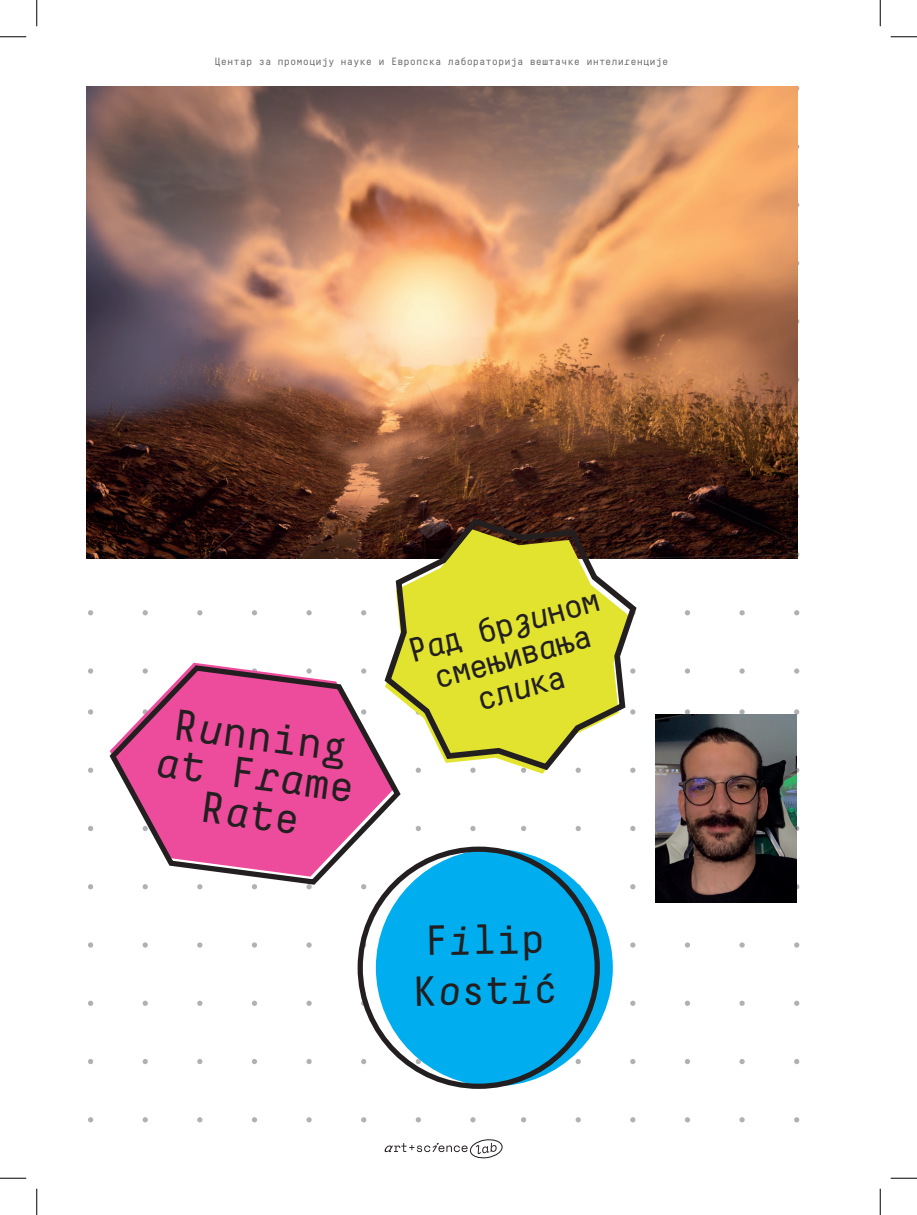
<style>
.page{position:relative;width:917px;height:1215px;background:#fff}
.page>*{position:absolute;margin:0;border:0;box-sizing:border-box;transform-origin:0 0}
.t1{font:43.57px/39.2px "Decima Mono X";color:#231f20;text-align:center}
.t2{font:42px/50.4px "Decima Mono X";color:#231f20}
.t3{font:33.95px/32.2px "Decima Mono X";color:#231f20;text-align:center}
.t4{font:10.5px "Decima Mono X";color:#6c6d70}
.s1{font-style:italic}
</style>
<div class="page">
<svg style="left:88px;top:610px;width:5px;height:5px"></svg>
<svg style="left:143px;top:610px;width:5px;height:5px"></svg>
<svg style="left:197px;top:610px;width:5px;height:5px"></svg>
<svg style="left:252px;top:610px;width:5px;height:5px"></svg>
<svg style="left:306px;top:610px;width:6px;height:5px"></svg>
<svg style="left:361px;top:610px;width:5px;height:5px"></svg>
<svg style="left:88px;top:668px;width:5px;height:5px"></svg>
<svg style="left:88px;top:709px;width:5px;height:5px"></svg>
<svg style="left:88px;top:767px;width:5px;height:6px"></svg>
<svg style="left:88px;top:826px;width:5px;height:5px"></svg>
<svg style="left:416px;top:826px;width:5px;height:5px"></svg>
<svg style="left:470px;top:826px;width:5px;height:5px"></svg>
<svg style="left:88px;top:884px;width:5px;height:5px"></svg>
<svg style="left:88px;top:942px;width:5px;height:5px"></svg>
<svg style="left:143px;top:942px;width:5px;height:5px"></svg>
<svg style="left:197px;top:942px;width:5px;height:5px"></svg>
<svg style="left:252px;top:942px;width:5px;height:5px"></svg>
<svg style="left:306px;top:942px;width:6px;height:5px"></svg>
<svg style="left:88px;top:1000px;width:5px;height:5px"></svg>
<svg style="left:143px;top:1000px;width:5px;height:5px"></svg>
<svg style="left:197px;top:1000px;width:5px;height:5px"></svg>
<svg style="left:252px;top:1000px;width:5px;height:5px"></svg>
<svg style="left:306px;top:1000px;width:6px;height:5px"></svg>
<svg style="left:361px;top:1000px;width:5px;height:5px"></svg>
<svg style="left:88px;top:1059px;width:5px;height:5px"></svg>
<svg style="left:143px;top:1059px;width:5px;height:5px"></svg>
<svg style="left:197px;top:1059px;width:5px;height:5px"></svg>
<svg style="left:252px;top:1059px;width:5px;height:5px"></svg>
<svg style="left:306px;top:1059px;width:6px;height:5px"></svg>
<svg style="left:361px;top:1059px;width:5px;height:5px"></svg>
<svg style="left:416px;top:1058px;width:5px;height:6px"></svg>
<svg style="left:88px;top:1117px;width:5px;height:5px"></svg>
<svg style="left:143px;top:1117px;width:5px;height:5px"></svg>
<svg style="left:197px;top:1117px;width:5px;height:5px"></svg>
<svg style="left:252px;top:1117px;width:5px;height:5px"></svg>
<svg style="left:306px;top:1117px;width:6px;height:5px"></svg>
<svg style="left:361px;top:1117px;width:5px;height:5px"></svg>
<svg style="left:416px;top:1117px;width:5px;height:5px"></svg>
<svg style="left:470px;top:1117px;width:5px;height:5px"></svg>
<svg style="left:685px;top:610px;width:5px;height:5px"></svg>
<svg style="left:739px;top:610px;width:6px;height:5px"></svg>
<svg style="left:794px;top:610px;width:5px;height:5px"></svg>
<svg style="left:685px;top:668px;width:5px;height:5px"></svg>
<svg style="left:739px;top:668px;width:6px;height:5px"></svg>
<svg style="left:794px;top:668px;width:5px;height:5px"></svg>
<svg style="left:685px;top:709px;width:5px;height:5px"></svg>
<svg style="left:739px;top:709px;width:6px;height:5px"></svg>
<svg style="left:794px;top:709px;width:5px;height:5px"></svg>
<svg style="left:796px;top:767px;width:3px;height:6px"></svg>
<svg style="left:521px;top:826px;width:5px;height:5px"></svg>
<svg style="left:575px;top:826px;width:6px;height:5px"></svg>
<svg style="left:630px;top:826px;width:5px;height:5px"></svg>
<svg style="left:796px;top:826px;width:3px;height:5px"></svg>
<svg style="left:630px;top:884px;width:5px;height:5px"></svg>
<svg style="left:796px;top:884px;width:3px;height:5px"></svg>
<svg style="left:630px;top:942px;width:5px;height:5px"></svg>
<svg style="left:685px;top:942px;width:5px;height:5px"></svg>
<svg style="left:739px;top:942px;width:6px;height:5px"></svg>
<svg style="left:794px;top:942px;width:5px;height:5px"></svg>
<svg style="left:630px;top:1000px;width:5px;height:5px"></svg>
<svg style="left:685px;top:1000px;width:5px;height:5px"></svg>
<svg style="left:739px;top:1000px;width:6px;height:5px"></svg>
<svg style="left:794px;top:1000px;width:5px;height:5px"></svg>
<svg style="left:575px;top:1059px;width:6px;height:5px"></svg>
<svg style="left:630px;top:1059px;width:5px;height:5px"></svg>
<svg style="left:685px;top:1059px;width:5px;height:5px"></svg>
<svg style="left:739px;top:1059px;width:6px;height:5px"></svg>
<svg style="left:794px;top:1059px;width:5px;height:5px"></svg>
<svg style="left:521px;top:1117px;width:5px;height:5px"></svg>
<svg style="left:575px;top:1117px;width:6px;height:5px"></svg>
<svg style="left:630px;top:1117px;width:5px;height:5px"></svg>
<svg style="left:685px;top:1117px;width:5px;height:5px"></svg>
<svg style="left:739px;top:1117px;width:6px;height:5px"></svg>
<svg style="left:794px;top:1117px;width:5px;height:5px"></svg>
<svg style="left:385px;top:1139px;width:118px;height:20px"></svg>
<img style="left:86px;top:86px;width:711px;height:472px">
<img style="left:656px;top:714px;width:140px;height:188px">
<svg style="left:109px;top:662px;width:295px;height:225px"></svg>
<div style="left:376px;top:849px;width:237px;height:237px;background:#00aeef;border-radius:50%"></div>
<div style="left:358px;top:846px;width:242px;height:242px;border:5px solid #231f20;border-radius:50%"></div>
<svg style="left:381px;top:515px;width:259px;height:258px"></svg>
<svg style="left:0;top:36px;width:26px;height:1px"></svg>
<svg style="left:891px;top:36px;width:26px;height:1px"></svg>
<svg style="left:0;top:1177px;width:26px;height:1px"></svg>
<svg style="left:891px;top:1177px;width:26px;height:1px"></svg>
<svg style="left:36px;top:0;width:1px;height:26px"></svg>
<svg style="left:36px;top:1188px;width:1px;height:26px"></svg>
<svg style="left:880px;top:0;width:1px;height:26px"></svg>
<svg style="left:880px;top:1188px;width:1px;height:26px"></svg>
<p class="t4" style="left:215px;top:55px;width:455px">Центар за промоцију науке и Европска лабораторија вештачке интелигенције</p>
<h1 class="t1" style="left:162px;top:703px;width:203px;rotate:7deg">R<span class="s1">u</span>nning <span class="s1">a</span>t F<span class="s1">ra</span>me<br>R<span class="s1">a</span>te</h1>
<h3 class="t3" style="left:404px;top:637px;width:201px;rotate:-16deg">Р<span class="s1">а</span>д бр<span class="s1">зи</span>ном смењив<span class="s1">а</span>ња сл<span class="s1">и</span>ка</h3>
<h2 class="t2" style="left:411px;top:915px;width:147px;rotate:-1deg">F<span class="s1">i</span>lip<br>K<span class="s1">o</span>st<span class="s1">i</span>ć</h2>
</div>
